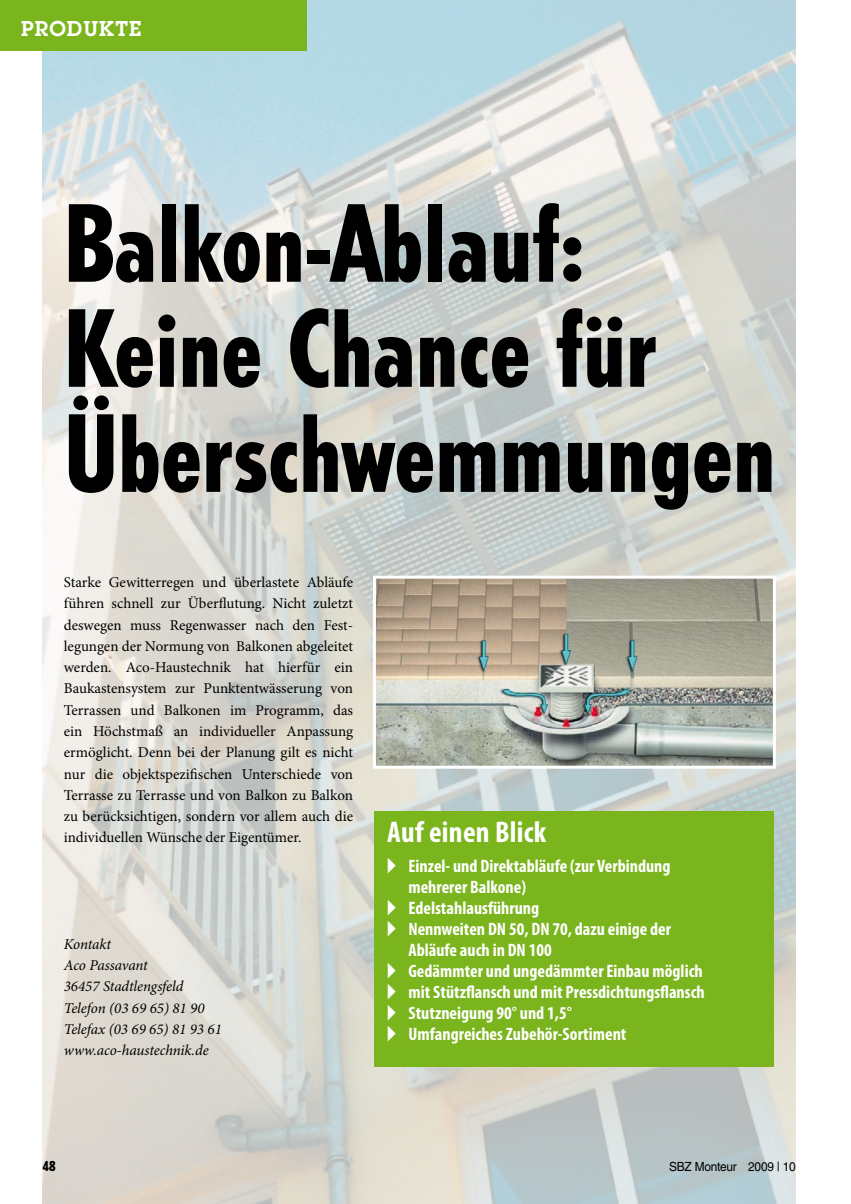
<style>
.page{position:relative;width:851px;height:1204px;background:#fff}
.page>*{position:absolute;margin:0;border:0;box-sizing:border-box;transform-origin:0 0}
.t1{font:800 condensed 105px/105px "Tempo Std";color:#000}
.t2{font:700 condensed 30px "Myriad Pro";letter-spacing:.01em;color:#fff}
.t3{font:600 21px "Lubalin Graph Std";letter-spacing:.05em;color:#fff}
.t4{font:700 condensed 18px "Myriad Pro";color:#fff}
.t5{font:15px/21.3px "Minion Pro";color:#000;text-align:justify}
.t6{font:italic 15px/21.3px "Minion Pro";letter-spacing:-.005em;color:#000}
.t7{font:800 condensed 13.5px "Tempo Std";color:#000}
.t8{font:12.6px "Helvetica LT Std";letter-spacing:-.02em;color:#000;scale:.94 1}
</style>
<div class="page">
<img style="left:43px;top:0;width:752px;height:1203px">
<img style="left:377px;top:579px;width:394px;height:185px">
<div style="left:373px;top:575px;width:402px;height:193px;border:3px solid #fff"></div>
<div style="left:0;top:0;width:306px;height:51px;background:#7ab51d"></div>
<div style="left:374px;top:811px;width:400px;height:255px;background:#7ab51d"></div>
<h3 class="t3" style="left:21px;top:15px;width:121px">PRODUKTE</h3>
<h1 class="t1" style="left:64px;top:190px;width:713px">Balkon-Ablauf:<br>Keine Chance für<br>Überschwemmungen</h1>
<p class="t5" style="left:64px;top:571px;width:291px">Starke Gewitterregen und überlastete Abläufe führen schnell zur Überflutung. Nicht zuletzt des-wegen muss Regenwasser nach den Fest&shy;legungen der Normung von Balkonen abgeleitet werden. Aco-Haustechnik hat hierfür ein Baukastensystem zur Punktentwässerung von Terrassen und Balkonen im Programm, das ein Höchstmaß an individueller Anpassung ermöglicht. Denn bei der Planung gilt es nicht nur die objektspezifischen Unterschiede von Terrasse zu Terrasse und von Balkon zu Balkon zu berücksichtigen, sondern vor allem auch die individuellen Wünsche der Eigentümer.</p>
<p class="t6" style="left:64px;top:933px;width:159px">Kontakt<br>Aco Passavant<br>36457 Stadtlengsfeld<br>Telefon (03 69 65) 81 90<br>Telefax (03 69 65) 81 93 61 www.aco-haustechnik.de</p>
<h2 class="t2" style="left:387px;top:813px;width:160px">Auf einen Blick</h2>
<p class="t4" style="left:387px;top:854px;width:285px">▸ Einzel- und Direktabläufe (zur Verbindung</p>
<p class="t4" style="left:408px;top:875px;width:119px">mehrerer Balkone)</p>
<p class="t4" style="left:387px;top:896px;width:153px">▸ Edelstahlausführung</p>
<p class="t4" style="left:387px;top:917px;width:285px">▸ Nennweiten DN 50, DN 70, dazu einige der</p>
<p class="t4" style="left:408px;top:938px;width:145px">Abläufe auch in DN 100</p>
<p class="t4" style="left:387px;top:959px;width:317px">▸ Gedämmter und ungedämmter Einbau möglich</p>
<p class="t4" style="left:387px;top:980px;width:319px">▸ mit Stützflansch und mit Pressdichtungsflansch</p>
<p class="t4" style="left:387px;top:1001px;width:186px">▸ Stutzneigung 90° und 1,5°</p>
<p class="t4" style="left:387px;top:1022px;width:241px">▸ Umfangreiches Zubehör-Sortiment</p>
<p class="t7" style="left:43px;top:1157px;width:14px">48</p>
<p class="t8" style="left:669px;top:1158px;width:136px">SBZ Monteur 2009 | 10</p>
</div>
